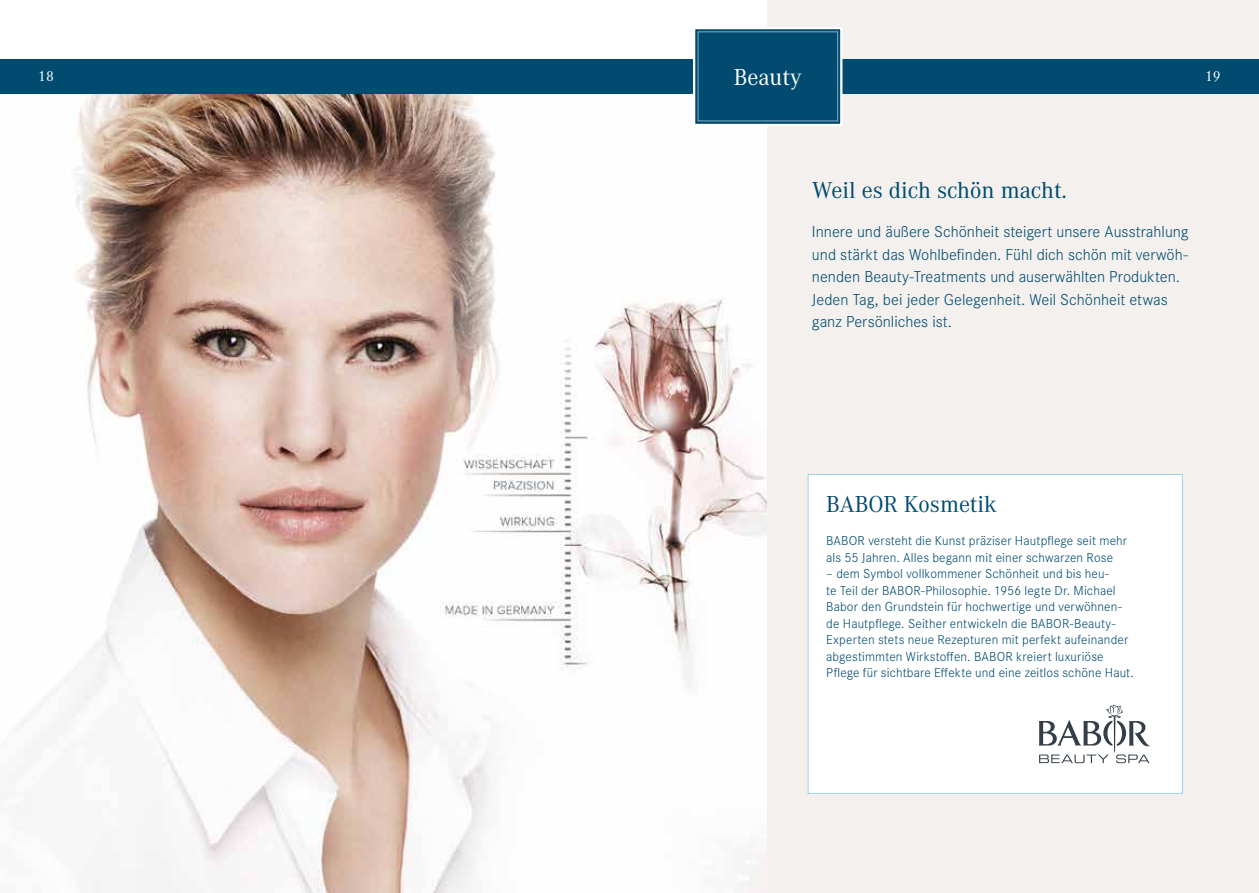
<style>
.page{position:relative;width:1259px;height:893px;background:#fff}
.page>*{position:absolute;margin:0;border:0;box-sizing:border-box;transform-origin:0 0}
.t1{font:24px "Corporate A";color:#004b6f}
.t2{font:24px "Corporate A";color:#fff}
.t3{font:300 16.5px/22.5px "Corporate S";color:#004b6f}
.t4{font:15px "Corporate A";color:#fff}
.t5{font:300 13.5px/16.5px "Corporate S";letter-spacing:.01em;color:#004b6f}
</style>
<div class="page">
<img style="left:15px;top:94px;width:752px;height:799px">
<div style="left:767px;top:0;width:492px;height:893px;background:#f3f0ed"></div>
<div style="left:807px;top:474px;width:375px;height:320px;background:#fff;border:1px solid #9dd3ea"></div>
<svg style="left:1038px;top:705px;width:112px;height:58px"></svg>
<div style="left:0;top:60px;width:1259px;height:34px;background:#004b6f"></div>
<div style="left:693px;top:27px;width:149px;height:99px;background:#004b6f;border:2px solid #fff"></div>
<div style="left:698px;top:32px;width:140px;height:89px;border:1px solid #87acc4"></div>
<p class="t4" style="left:38px;top:66px;width:17px">18</p>
<h1 class="t2" style="left:733px;top:61px;width:70px">Beauty</h1>
<p class="t4" style="left:1205px;top:66px;width:17px">19</p>
<h1 class="t1" style="left:812px;top:174px;width:256px">Weil es dich schön macht.</h1>
<p class="t3" style="left:812px;top:220px;width:378px">Innere und äußere Schönheit steigert unsere Ausstrahlung und stärkt das Wohlbefinden. Fühl dich schön mit verwöh&shy;nenden Beauty-Treatments und auserwählten Produkten.<br>Jeden Tag, bei jeder Gelegenheit. Weil Schönheit etwas ganz Persönliches ist.</p>
<h1 class="t1" style="left:826px;top:488px;width:172px">BABOR Kosmetik</h1>
<p class="t5" style="left:826px;top:532px;width:302px">BABOR versteht die Kunst präziser Hautpflege seit mehr als 55 Jahren. Alles begann mit einer schwarzen Rose</p>
<p class="t5" style="left:826px;top:565px;width:309px">– dem Symbol vollkommener Schönheit und bis heu-<br>te Teil der BABOR-Philosophie. 1956 legte Dr. Michael Babor den Grundstein für hochwertige und verwöhnen&shy;de Hautpflege. Seither entwickeln die BABOR-Beauty-Experten stets neue Rezepturen mit perfekt aufeinander abgestimmten Wirkstoffen. BABOR kreiert luxuriöse Pflege für sichtbare Effekte und eine zeitlos schöne Haut.</p>
</div>
